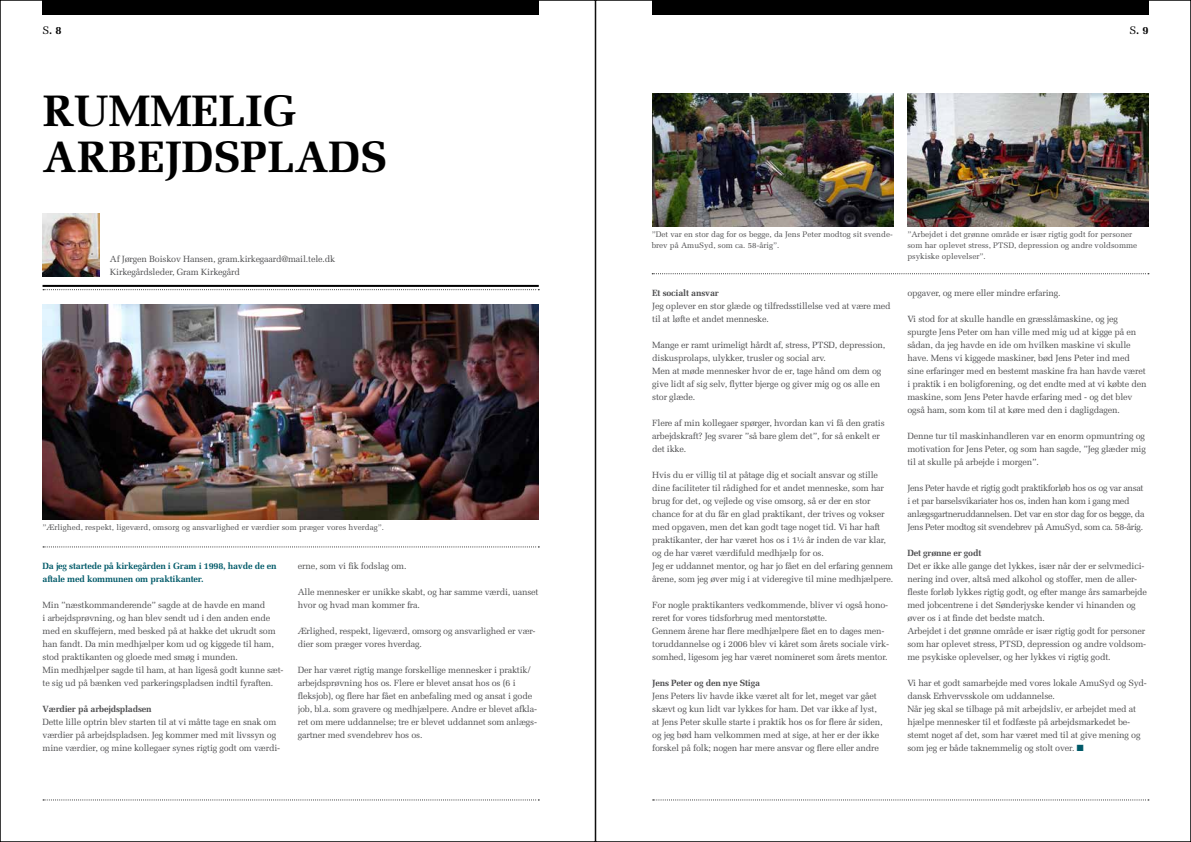
<style>
.page{position:relative;width:1191px;height:842px;background:#fff}
.page>*{position:absolute;margin:0;border:0;box-sizing:border-box;transform-origin:0 0}
.t1{font:700 44px/46px "Melior";color:#000}
.t2{font:700 11px "Melior";color:#000}
.t3{font:9px/13px "Melior";letter-spacing:-.02em;color:#4d4d4f}
.t4{font:9px/13px "Melior";letter-spacing:-.04em;color:#4d4d4f}
.t5{font:700 9px/13px "Melior";letter-spacing:-.02em;color:#005a69}
.t6{font:700 9px "Melior";letter-spacing:-.02em;color:#4d4d4f}
.t7{font:8px/11px "Melior";color:#4d4d4f}
.s1{font-weight:400}
.s2{color:#005a69}
</style>
<div class="page">
<div style="left:43px;top:0;width:496px;height:14px;background:#000"></div>
<svg style="left:43px;top:799px;width:496px;height:1px"></svg>
<div style="left:652px;top:0;width:496px;height:14px;background:#000"></div>
<svg style="left:652px;top:799px;width:497px;height:1px"></svg>
<svg style="left:652px;top:273px;width:497px;height:1px"></svg>
<svg style="left:43px;top:546px;width:496px;height:1px"></svg>
<hr style="left:43px;top:285px;width:496px;height:2px;background:#000">
<svg style="left:43px;top:289px;width:496px;height:1px"></svg>
<img style="left:43px;top:304px;width:496px;height:216px">
<img style="left:652px;top:94px;width:241px;height:133px">
<img style="left:908px;top:94px;width:241px;height:133px">
<img style="left:43px;top:214px;width:56px;height:62px">
<p class="t2" style="left:43px;top:23px;width:20px"><span class="s1">S</span>. 8</p>
<p class="t2" style="left:1129px;top:23px;width:20px"><span class="s1">S</span>. 9</p>
<h1 class="t1" style="left:43px;top:88px;width:346px">RUMMELIG<br>ARBEJDSPLADS</h1>
<p class="t3" style="left:110px;top:252px;width:227px">Af Jørgen Boiskov Hansen, gram.kirkegaard@mail.tele.dk<br>Kirkegårdsleder, Gram Kirkegård</p>
<p class="t7" style="left:43px;top:522px;width:343px">”Ærlighed, respekt, ligeværd, omsorg og ansvarlighed er værdier som præger vores hverdag”.</p>
<p class="t5" style="left:43px;top:559px;width:235px">Da jeg startede på kirkegården i Gram i 1998, havde de en aftale med kommunen om praktikanter.</p>
<p class="t3" style="left:43px;top:598px;width:242px">Min ”næstkommanderende” sagde at de havde en mand<br>i arbejdsprøvning, og han blev sendt ud i den anden ende med en skuffejern, med besked på at hakke det ukrudt som han fandt. Da min medhjælper kom ud og kiggede til ham, stod praktikanten og gloede med smøg i munden.<br>Min medhjælper sagde til ham, at han ligeså godt kunne sæt&shy;te sig ud på bænken ved parkeringspladsen indtil fyraften.</p>
<p class="t6" style="left:43px;top:703px;width:111px">Værdier på arbejdspladsen</p>
<p class="t3" style="left:43px;top:715px;width:239px">Dette lille optrin blev starten til at vi måtte tage en snak om værdier på arbejdspladsen. Jeg kommer med mit livssyn og mine værdier, og mine kollegaer synes rigtig godt om værdi-</p>
<p class="t3" style="left:298px;top:559px;width:110px">erne, som vi fik fodslag om.</p>
<p class="t3" style="left:298px;top:585px;width:242px">Alle mennesker er unikke skabt, og har samme værdi, uanset hvor og hvad man kommer fra.</p>
<p class="t3" style="left:298px;top:624px;width:239px">Ærlighed, respekt, ligeværd, omsorg og ansvarlighed er vær&shy;dier som præger vores hverdag.</p>
<p class="t3" style="left:298px;top:663px;width:241px">Der har været rigtig mange forskellige mennesker i praktik/ arbejdsprøvning hos os. Flere er blevet ansat hos os (6 i fleksjob), og flere har fået en anbefaling med og ansat i gode job, bl.a. som gravere og medhjælpere. Andre er blevet afkla&shy;ret om mere uddannelse; tre er blevet uddannet som anlægs&shy;gartner med svendebrev hos os.</p>
<p class="t7" style="left:651px;top:229px;width:242px">”Det var en stor dag for os begge, da Jens Peter modtog sit svende&shy;brev på AmuSyd, som ca. 58-årig”.</p>
<p class="t7" style="left:907px;top:229px;width:231px">”Arbejdet i det grønne område er især rigtig godt for personer som har oplevet stress, PTSD, depression og andre voldsomme psykiske oplevelser”.</p>
<p class="t6" style="left:652px;top:287px;width:68px">Et socialt ansvar</p>
<p class="t3" style="left:652px;top:299px;width:240px">Jeg oplever en stor glæde og tilfredsstillelse ved at være med til at løfte et andet menneske.</p>
<p class="t3" style="left:652px;top:338px;width:235px">Mange er ramt urimeligt hårdt af, stress, PTSD, depression, diskusprolaps, ulykker, trusler og social arv.<br>Men at møde mennesker hvor de er, tage hånd om dem og give lidt af sig selv, flytter bjerge og giver mig og os alle en stor glæde.</p>
<p class="t3" style="left:652px;top:416px;width:234px">Flere af min kollegaer spørger, hvordan kan vi få den gratis arbejdskraft? Jeg svarer ”så bare glem det”, for så enkelt er det ikke.</p>
<p class="t3" style="left:652px;top:468px;width:242px">Hvis du er villig til at påtage dig et socialt ansvar og stille dine faciliteter til rådighed for et andet menneske, som har brug for det, og vejlede og vise omsorg, så er der en stor chance for at du får en glad praktikant, der trives og vokser med opgaven, men det kan godt tage noget tid. Vi har haft praktikanter, der har været hos os i 1½ år inden de var klar, og de har været værdifuld medhjælp for os.<br>Jeg er uddannet mentor, og har jo fået en del erfaring gennem årene, som jeg øver mig i at videregive til mine medhjælpere.</p>
<p class="t3" style="left:652px;top:598px;width:238px">For nogle praktikanters vedkommende, bliver vi også hono&shy;reret for vores tidsforbrug med mentorstøtte.<br>Gennem årene har flere medhjælpere fået en to dages men&shy;toruddannelse og i 2006 blev vi kåret som årets sociale virk&shy;somhed, ligesom jeg har været nomineret som årets mentor.</p>
<p class="t6" style="left:652px;top:677px;width:109px">Jens Peter og den nye Stiga</p>
<p class="t3" style="left:652px;top:689px;width:232px">Jens Peters liv havde ikke været alt for let, meget var gået skævt og kun lidt var lykkes for ham. Det var ikke af lyst, at Jens Peter skulle starte i praktik hos os for flere år siden, og jeg bød ham velkommen med at sige, at her er der ikke forskel på folk; nogen har mere ansvar og flere eller andre</p>
<p class="t3" style="left:907px;top:286px;width:155px">opgaver, og mere eller mindre erfaring.</p>
<p class="t3" style="left:907px;top:312px;width:241px">Vi stod for at skulle handle en græsslåmaskine, og jeg spurgte Jens Peter om han ville med mig ud at kigge på en sådan, da jeg havde en ide om hvilken maskine vi skulle have. Mens vi kiggede maskiner, bød Jens Peter ind med sine erfaringer med en bestemt maskine fra han havde været i praktik i en boligforening, og det endte med at vi købte den maskine, som Jens Peter havde erfaring med - og det blev også ham, som kom til at køre med den i dagligdagen.</p>
<p class="t3" style="left:907px;top:429px;width:240px;text-align:justify">Denne tur til maskinhandleren var en enorm opmuntring og motivation for Jens Peter, og som han sagde, ”Jeg glæder mig til at skulle på arbejde i morgen”.</p>
<p class="t4" style="left:907px;top:481px;width:239px">Jens Peter havde et rigtig godt praktikforløb hos os og var ansat i et par barselsvikariater hos os, inden han kom i gang med anlægsgartneruddannelsen. Det var en stor dag for os begge, da Jens Peter modtog sit svendebrev på AmuSyd, som ca. 58-årig.</p>
<p class="t6" style="left:907px;top:547px;width:75px">Det grønne er godt</p>
<p class="t3" style="left:907px;top:559px;width:241px">Det er ikke alle gange det lykkes, især når der er selvmedici&shy;nering ind over, altså med alkohol og stoffer, men de aller&shy;fleste forløb lykkes rigtig godt, og efter mange års samarbejde med jobcentrene i det Sønderjyske kender vi hinanden og øver os i at finde det bedste match.<br>Arbejdet i det grønne område er især rigtig godt for personer som har oplevet stress, PTSD, depression og andre voldsom&shy;me psykiske oplevelser, og her lykkes vi rigtig godt.</p>
<p class="t3" style="left:907px;top:676px;width:241px">Vi har et godt samarbejde med vores lokale AmuSyd og Syd&shy;dansk Erhvervsskole om uddannelse.<br>Når jeg skal se tilbage på mit arbejdsliv, er arbejdet med at hjælpe mennesker til et fodfæste på arbejdsmarkedet be&shy;stemt noget af det, som har været med til at give mening og som jeg er både taknemmelig og stolt over. <span class="s2">■</span></p>
</div>
